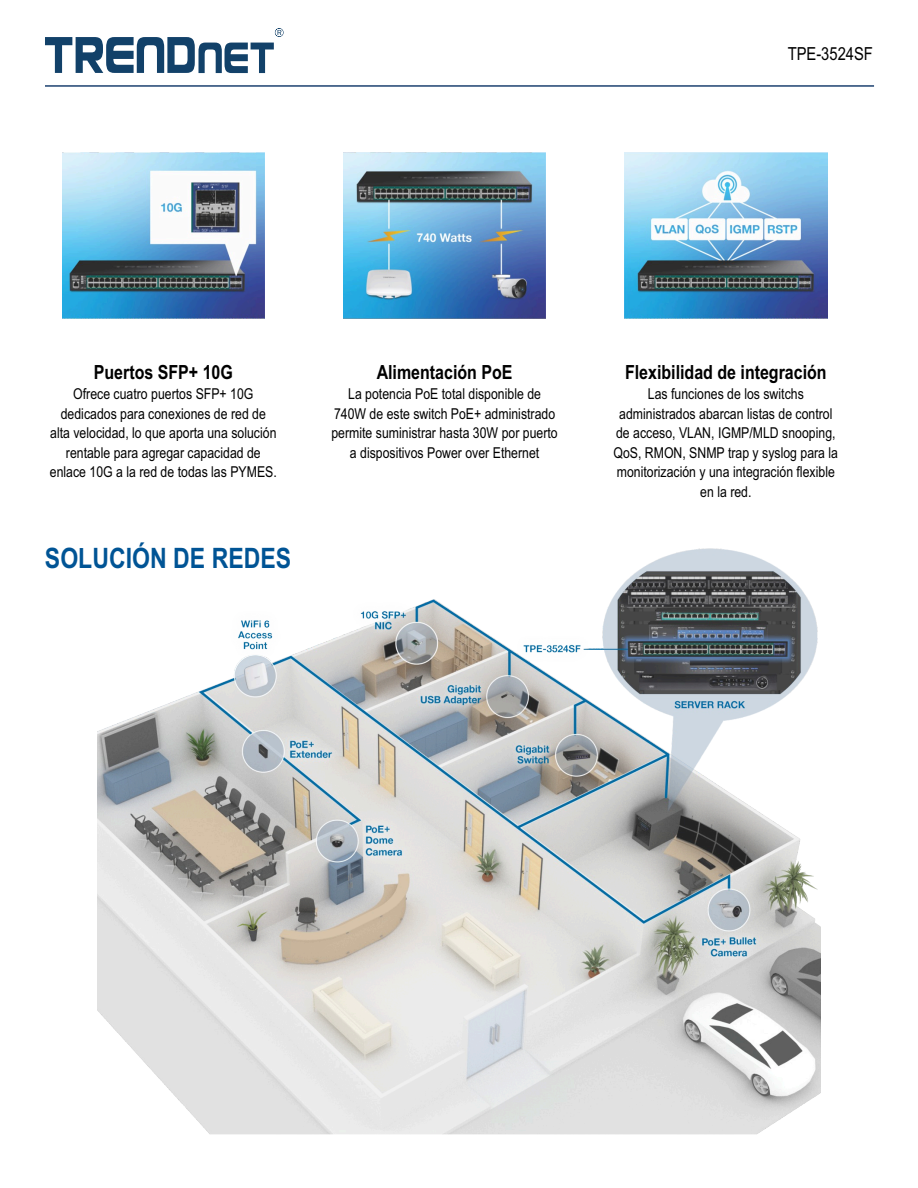
<style>
.page{position:relative;width:918px;height:1188px;background:#fff}
.page>*{position:absolute;margin:0;border:0;box-sizing:border-box;transform-origin:0 0}
.t1{font:700 28.2px "Arial Narrow";color:#005495}
.t2{font:700 19.5px "Arial Narrow";color:#000}
.t3{font:18px "Arial Narrow";color:#000}
.t4{font:15px/19.5px "Arial Narrow";color:#000;text-align:center}
</style>
<div class="page">
<img style="left:62px;top:152px;width:203px;height:167px">
<img style="left:343px;top:152px;width:203px;height:167px">
<img style="left:625px;top:152px;width:202px;height:167px">
<svg style="left:45px;top:28px;width:239px;height:45px"></svg>
<hr style="left:45px;top:85px;width:829px;height:2px;background:#32537d">
<img style="left:97px;top:548px;width:724px;height:587px">
<p class="t3" style="left:788px;top:47px;width:87px">TPE-3524SF</p>
<h2 class="t2" style="left:94px;top:364px;width:141px">Puertos SFP+ 10G</h2>
<p class="t4" style="left:50px;top:386px;width:229px">Ofrece cuatro puertos SFP+ 10G dedicados para conexiones de red de alta velocidad, lo que aporta una solución rentable para agregar capacidad de enlace 10G a la red de todas las PYMES.</p>
<h1 class="t1" style="left:45px;top:548px;width:248px">SOLUCIÓN DE REDES</h1>
<h2 class="t2" style="left:377px;top:364px;width:137px">Alimentación PoE</h2>
<p class="t4" style="left:331px;top:386px;width:228px">La potencia PoE total disponible de 740W de este switch PoE+ administrado permite suministrar hasta 30W por puerto a dispositivos Power over Ethernet</p>
<h2 class="t2" style="left:625px;top:364px;width:203px">Flexibilidad de integración</h2>
<p class="t4" style="left:613px;top:386px;width:226px">Las funciones de los switchs administrados abarcan listas de control de acceso, VLAN, IGMP/MLD snooping,<br>QoS, RMON, SNMP trap y syslog para la monitorización y una integración flexible en la red.</p>
</div>
